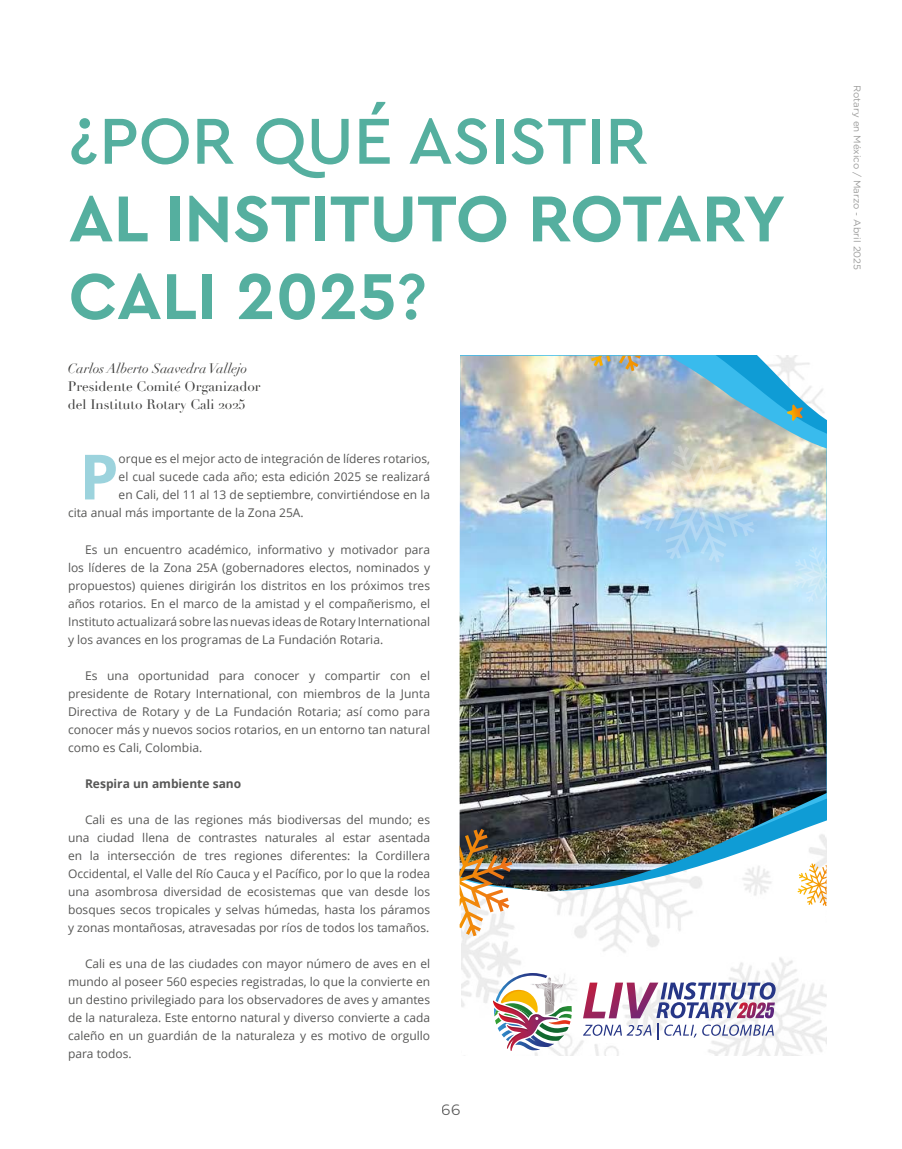
<style>
.page{position:relative;width:902px;height:1149px;background:#fff}
.page>*{position:absolute;margin:0;border:0;box-sizing:border-box;transform-origin:0 0}
.t1{font:700 67.95px/77.6px "Cera Pro";color:#55af9f}
.t2{font:500 67.95px "Cera Pro";color:#55af9f}
.t3{font:700 62.4px "Open Sans";color:#9cd3dd}
.t4{font:15px "Montserrat Alternates";color:#000}
.t5{font:13.5px/18px "Didot";color:#3c3c3b}
.t6{font:italic 13.5px "Didot";color:#3c3c3b}
.t7{font:12px/18px "Open Sans";color:#575756;text-align:justify}
.t8{font:700 12px "Open Sans";color:#575756}
.t9{font:9.75px "Gotham Rounded";color:#9d9d9c}
.s1{font-weight:500}
</style>
<div class="page">
<img style="left:461px;top:895px;width:365px;height:159px">
<img style="left:459px;top:355px;width:367px;height:536px">
<img style="left:493px;top:972px;width:78px;height:78px">
<svg style="left:583px;top:1024px;width:68px;height:11px"></svg>
<svg style="left:657px;top:1023px;width:1px;height:16px"></svg>
<svg style="left:664px;top:1024px;width:32px;height:13px"></svg>
<svg style="left:702px;top:1024px;width:71px;height:11px"></svg>
<svg style="left:583px;top:982px;width:192px;height:35px"></svg>
<img style="left:459px;top:828px;width:53px;height:108px">
<svg style="left:591px;top:355px;width:49px;height:16px"></svg>
<svg style="left:786px;top:404px;width:17px;height:17px"></svg>
<svg style="left:639px;top:445px;width:118px;height:117px;background:#c5d7db"></svg>
<svg style="left:793px;top:546px;width:33px;height:57px;background:#c2e6f9"></svg>
<svg style="left:797px;top:863px;width:29px;height:42px"></svg>
<h1 class="t2" style="left:69px;top:96px;width:580px">¿POR QUÉ ASISTIR</h1>
<h1 class="t1" style="left:69px;top:177px;width:718px">AL INSTITUTO ROTARY<br>CALI 2025<span class="s1">?</span></h1>
<p class="t6" style="left:68px;top:360px;width:181px">Carlos Alberto Saavedra Vallejo</p>
<p class="t5" style="left:68px;top:378px;width:194px">Presidente Comité Organizador del Instituto Rotary Cali 2025</p>
<h2 class="t3" style="left:79px;top:432px;width:41px">P</h2>
<p class="t7" style="left:119px;top:449px;width:313px">orque es el mejor acto de integración de líderes rotarios,</p>
<p class="t7" style="left:119px;top:467px;width:313px">el cual sucede cada año; esta edición 2025 se realizará</p>
<p class="t7" style="left:119px;top:485px;width:313px">en Cali, del 11 al 13 de septiembre, convirtiéndose en la</p>
<p class="t7" style="left:68px;top:503px;width:237px">cita anual más importante de la Zona 25A.</p>
<p class="t7" style="left:68px;top:539px;width:363px;text-indent:17px">Es un encuentro académico, informativo y motivador para los líderes de la Zona 25A (gobernadores electos, nominados y propuestos) quienes dirigirán los distritos en los próximos tres años rotarios. En el marco de la amistad y el compañerismo, el Instituto actualizará sobre las nuevas ideas de Rotary International y los avances en los programas de La Fundación Rotaria.</p>
<p class="t7" style="left:68px;top:665px;width:363px;text-indent:17px">Es una oportunidad para conocer y compartir con el presidente de Rotary International, con miembros de la Junta Directiva de Rotary y de La Fundació n Rotaria; así como para conocer más y nuevos socios rotarios, en un entorno tan natural como es Cali, Colombia.</p>
<p class="t8" style="left:85px;top:774px;width:158px">Respira un ambiente sano</p>
<p class="t7" style="left:68px;top:809px;width:363px;text-indent:17px">Cali es una de las regiones más biodiversas del mundo; es una ciudad llena de contrastes naturales al estar asentada en la intersecció n de tres regiones diferentes: la Cordillera Occidental, el Valle del Río Cauca y el Pacífico, por lo que la rodea una asombrosa diversidad de ecosistemas que van desde los bosques secos tropicales y selvas hú medas, hasta los pá ramos y zonas montañosas, atravesadas por ríos de todos los tamaños.</p>
<p class="t7" style="left:68px;top:953px;width:363px;text-indent:17px">Cali es una de las ciudades con mayor nú mero de aves en el mundo al poseer 560 especies registradas, lo que la convierte en un destino privilegiado para los observadores de aves y amantes de la naturaleza. Este entorno natural y diverso convierte a cada caleño en un guardiá n de la naturaleza y es motivo de orgullo para todos.</p>
<p class="t4" style="left:441px;top:1099px;width:20px">66</p>
<p class="t9" style="left:863px;top:85px;width:186px;rotate:90deg">Rotary en México / Marzo - Abril 2025</p>
</div>
